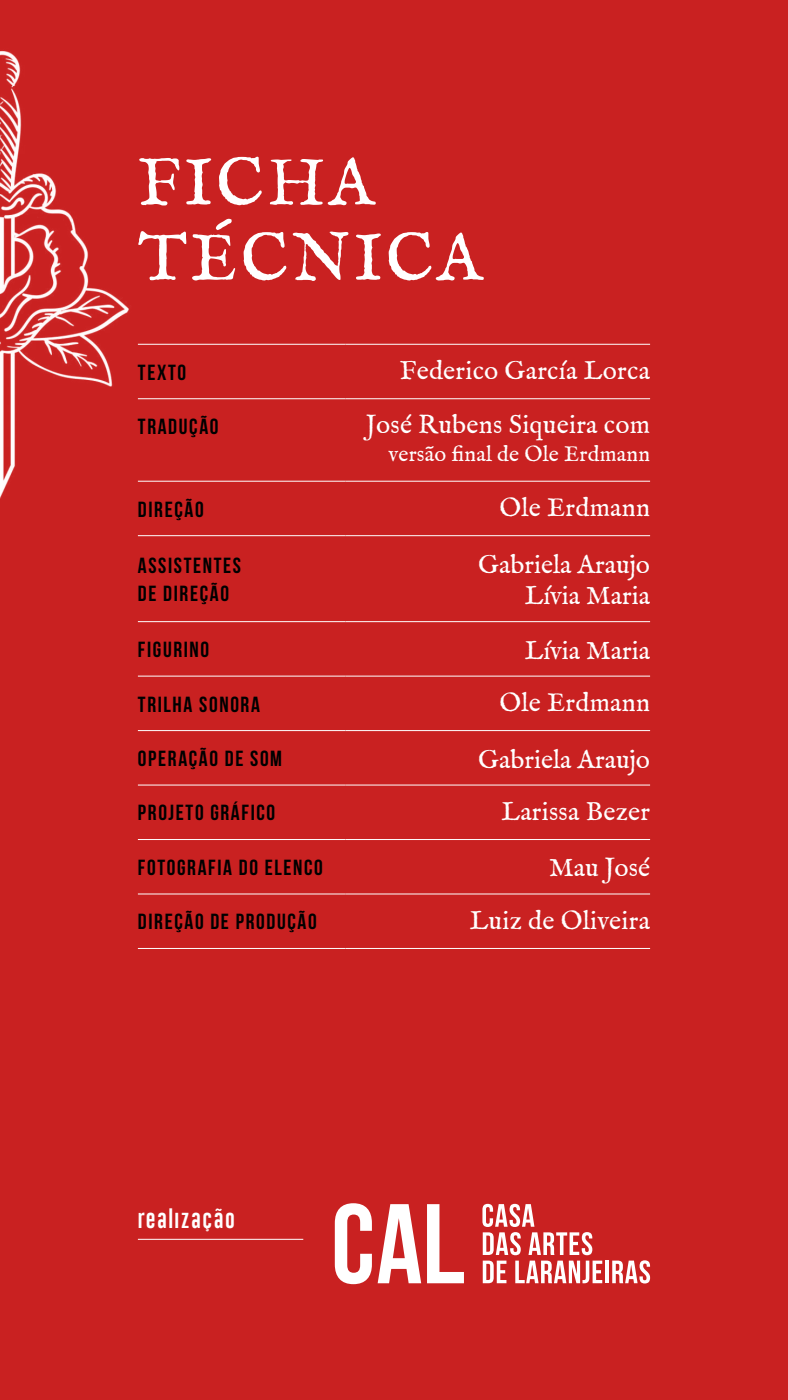
<style>
.page{position:relative;width:788px;height:1400px;background:#c92121}
.page>*{position:absolute;margin:0;border:0;box-sizing:border-box;transform-origin:0 0}
.t1{font:67.38px/75.2px "IM FELL English Roman";letter-spacing:.05em;color:#fff}
.t2{font:26.25px/31.5px "IM FELL English Roman";letter-spacing:.01em;color:#fff;text-align:right}
.t3{font:700 21.88px/28px "Bebas Neue";letter-spacing:.075em;color:#000}
.t4{font:21.88px "IM FELL English Roman";letter-spacing:.01em;color:#fff}
.t5{font:19.43px "Gobold Lowplus";letter-spacing:.075em;color:#fff}
</style>
<div class="page">
<hr style="left:138px;top:1239px;width:165px;height:1px;background:#fff">
<svg style="left:482px;top:1204px;width:110px;height:51px"></svg>
<svg style="left:482px;top:1261px;width:24px;height:22px"></svg>
<svg style="left:515px;top:1261px;width:87px;height:22px"></svg>
<hr style="left:605px;top:1261px;width:3px;height:22px;background:#fff">
<svg style="left:612px;top:1260px;width:38px;height:24px"></svg>
<svg style="left:335px;top:1203px;width:86px;height:81px"></svg>
<svg style="left:427px;top:1204px;width:37px;height:79px"></svg>
<hr style="left:138px;top:344px;width:207px;height:1px;background:#fff">
<hr style="left:345px;top:344px;width:305px;height:1px;background:#fff">
<hr style="left:138px;top:399px;width:207px;height:1px;background:#fff">
<hr style="left:345px;top:399px;width:305px;height:1px;background:#fff">
<hr style="left:138px;top:481px;width:207px;height:1px;background:#fff">
<hr style="left:345px;top:481px;width:305px;height:1px;background:#fff">
<hr style="left:138px;top:536px;width:207px;height:1px;background:#fff">
<hr style="left:345px;top:536px;width:305px;height:1px;background:#fff">
<hr style="left:138px;top:622px;width:207px;height:1px;background:#fff">
<hr style="left:345px;top:622px;width:305px;height:1px;background:#fff">
<hr style="left:138px;top:676px;width:207px;height:1px;background:#fff">
<hr style="left:345px;top:676px;width:305px;height:1px;background:#fff">
<hr style="left:138px;top:730px;width:207px;height:1px;background:#fff">
<hr style="left:345px;top:730px;width:305px;height:1px;background:#fff">
<hr style="left:138px;top:785px;width:207px;height:1px;background:#fff">
<hr style="left:345px;top:785px;width:305px;height:1px;background:#fff">
<hr style="left:138px;top:839px;width:207px;height:1px;background:#fff">
<hr style="left:345px;top:839px;width:305px;height:1px;background:#fff">
<hr style="left:138px;top:894px;width:207px;height:1px;background:#fff">
<hr style="left:345px;top:894px;width:305px;height:1px;background:#fff">
<hr style="left:138px;top:948px;width:207px;height:1px;background:#fff">
<hr style="left:345px;top:948px;width:305px;height:1px;background:#fff">
<img style="left:0;top:51px;width:161px;height:486px">
<p class="t1" style="left:138px;top:146px;width:346px">FICHA<br>TÉCNICA</p>
<p class="t3" style="left:138px;top:358px;width:50px">TEXTO</p>
<p class="t2" style="left:400px;top:355px;width:251px">Federico García Lorca</p>
<p class="t3" style="left:138px;top:412px;width:82px">TRADUÇÃO</p>
<p class="t2" style="left:366px;top:410px;width:286px">José Rubens Siqueira com</p>
<p class="t4" style="left:388px;top:442px;width:263px">versão final de Ole Erdmann</p>
<p class="t3" style="left:138px;top:495px;width:67px">DIREÇÃO</p>
<p class="t2" style="left:499px;top:492px;width:152px">Ole Erdmann</p>
<p class="t3" style="left:138px;top:551px;width:105px">ASSISTENTES<br>DE DIREÇÃO</p>
<p class="t2" style="left:478px;top:549px;width:173px">Gabriela Araujo<br>Lívia Maria</p>
<p class="t3" style="left:138px;top:635px;width:73px">FIGURINO</p>
<p class="t2" style="left:524px;top:635px;width:127px">Lívia Maria</p>
<p class="t3" style="left:138px;top:690px;width:124px">TRILHA SONORA</p>
<p class="t2" style="left:499px;top:687px;width:152px">Ole Erdmann</p>
<p class="t3" style="left:138px;top:744px;width:146px">OPERAÇÃO DE SOM</p>
<p class="t2" style="left:478px;top:744px;width:173px">Gabriela Araujo</p>
<p class="t3" style="left:138px;top:799px;width:139px">PROJETO GRÁFICO</p>
<p class="t2" style="left:501px;top:796px;width:150px">Larissa Bezer</p>
<p class="t3" style="left:138px;top:853px;width:186px">FOTOGRAFIA DO ELENCO</p>
<p class="t2" style="left:549px;top:853px;width:102px">Mau José</p>
<p class="t3" style="left:138px;top:908px;width:180px">DIREÇÃO DE PRODUÇÃO</p>
<p class="t2" style="left:469px;top:905px;width:182px">Luiz de Oliveira</p>
<p class="t5" style="left:138px;top:1206px;width:98px">realização</p>
</div>
